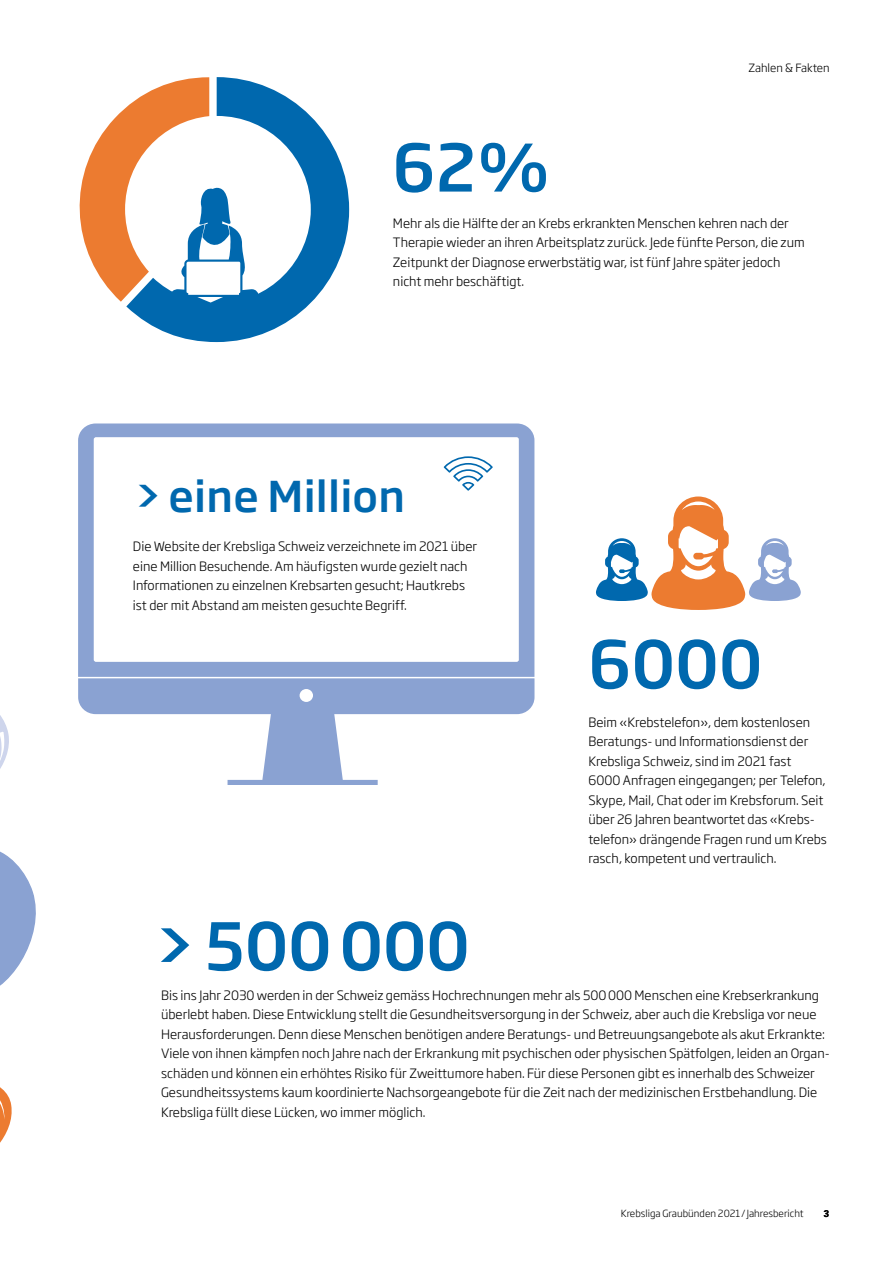
<style>
.page{position:relative;width:893px;height:1263px;background:#fff}
.page>*{position:absolute;margin:0;border:0;box-sizing:border-box;transform-origin:0 0}
.t1{font:500 64.5px "Soho Gothic Pro";letter-spacing:.005em;color:#0068ae}
.t2{font:500 42px "Soho Gothic Pro";letter-spacing:.005em;color:#0068ae}
.t3{font:300 12.75px/19.5px "Soho Gothic Pro";color:#000}
.t4{font:300 11.25px "Soho Gothic Pro";color:#000}
.t5{font:300 9.75px "Soho Gothic Pro";color:#000}
.t6{font:700 9.75px "Univers LT Std";color:#000}
</style>
<div class="page">
<svg style="left:151px;top:85px;width:198px;height:257px"></svg>
<svg style="left:596px;top:496px;width:205px;height:114px"></svg>
<svg style="left:78px;top:423px;width:456px;height:254px"></svg>
<svg style="left:78px;top:678px;width:456px;height:107px"></svg>
<svg style="left:444px;top:431px;width:54px;height:60px"></svg>
<svg style="left:0;top:715px;width:9px;height:54px"></svg>
<svg style="left:0;top:851px;width:36px;height:135px"></svg>
<svg style="left:0;top:1087px;width:12px;height:56px"></svg>
<svg style="left:79px;top:77px;width:183px;height:248px"></svg>
<h1 class="t1" style="left:393px;top:117px;width:158px">62%</h1>
<p class="t4" style="left:748px;top:59px;width:83px">Zahlen &amp; Fakten</p>
<p class="t3" style="left:393px;top:213px;width:413px">Mehr als die Hälfte der an Krebs erkrankten Menschen kehren nach der Therapie wieder an ihren Arbeitsplatz zurück. Jede fünfte Person, die zum Zeitpunkt der Diagnose erwerbstätig war, ist fünf Jahre später jedoch nicht mehr beschäftigt.</p>
<h2 class="t2" style="left:134px;top:464px;width:273px">&gt;eine Million</h2>
<p class="t3" style="left:133px;top:536px;width:346px">Die Website der Krebsliga Schweiz verzeichnete im 2021 über eine Million Besuchende. Am häufigsten wurde gezielt nach Informationen zu einzelnen Krebsarten gesucht; Hautkrebs ist der mit Abstand am meisten gesuchte Begriff.</p>
<h1 class="t1" style="left:153px;top:895px;width:318px">&gt;500000</h1>
<h1 class="t1" style="left:589px;top:614px;width:175px">6000</h1>
<p class="t3" style="left:588px;top:712px;width:240px">Beim «Krebstelefon», dem kostenlosen Beratungs- und Informationsdienst der Krebsliga Schweiz, sind im 2021 fast<br>6000 Anfragen eingegangen; per Telefon, Skype, Mail, Chat oder im Krebsforum. Seit über 26 Jahren beantwortet das «Krebs&shy;telefon» drängende Fragen rund um Krebs rasch, kompetent und vertraulich.</p>
<p class="t3" style="left:161px;top:985px;width:670px">Bis ins Jahr 2030 werden in der Schweiz gemäss Hochrechnungen mehr als 500000 Menschen eine Krebserkrankung überlebt haben. Diese Entwicklung stellt die Gesundheitsversorgung in der Schweiz, aber auch die Krebsliga vor neue Herausforderungen. Denn diese Menschen benötigen andere Beratungs- und Betreuungsangebote als akut Erkrankte:<br>Viele von ihnen kämpfen noch Jahre nach der Erkrankung mit psychischen oder physischen Spätfolgen, leiden an Organ&shy;schäden und können ein erhöhtes Risiko für Zweittumore haben. Für diese Personen gibt es innerhalb des Schweizer Gesundheitssystems kaum koordinierte Nachsorgeangebote für die Zeit nach der medizinischen Erstbehandlung. Die Krebsliga füllt diese Lücken, wo immer möglich.</p>
<p class="t5" style="left:621px;top:1206px;width:184px">Krebsliga Graubünden 2021 / Jahresbericht</p>
<p class="t6" style="left:824px;top:1208px;width:7px">3</p>
</div>
